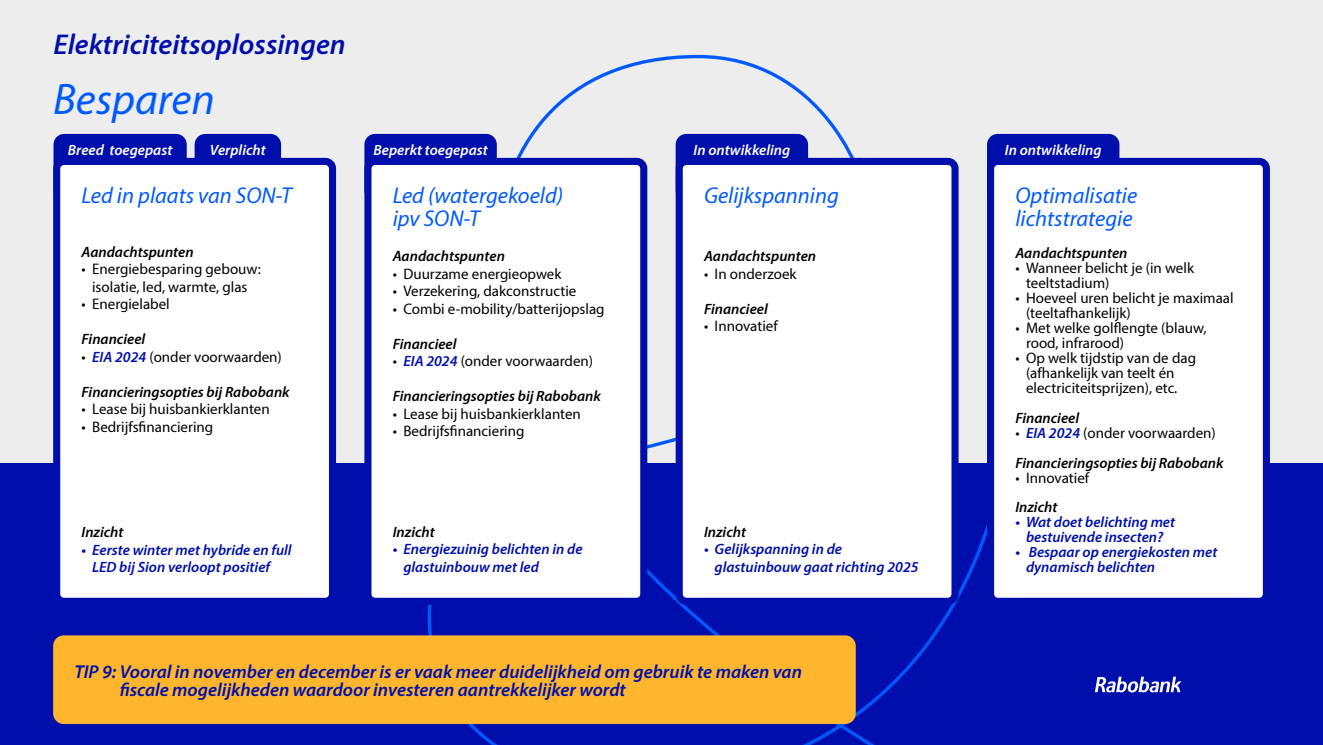
<style>
.page{position:relative;width:1323px;height:745px;background:#fff}
.page>*{position:absolute;margin:0;border:0;box-sizing:border-box;transform-origin:0 0}
.t1{font:italic 43.75px "Myriadfor Rabobank";color:#0059ff}
.t2{font:28.75px "Myriadfor Rabobank S Bd It";color:#000fab}
.t3{font:italic 22.5px/22.5px "Myriadfor Rabobank";color:#0059ff}
.t4{font:18.75px/17.5px "Myriadfor Rabobank S Bd It";color:#000fab}
.t5{font:15px/15px "Myriadfor Rabobank";color:#000}
.t6{font:15px/17.5px "Myriadfor Rabobank S Bd It";color:#000fab}
.t7{font:15px "Myriadfor Rabobank S Bd It";color:#000}
.t8{font:15px "Myriadfor Rabobank S Bd It";color:#fff}
.s1{font-family:"Myriadfor Rabobank S Bd It";color:#000fab}
</style>
<div class="page">
<div style="left:0;top:0;width:1323px;height:744px;background:#ededee"></div>
<div style="left:0;top:463px;width:1323px;height:281px;background:#000fab"></div>
<svg style="left:426px;top:54px;width:574px;height:690px"></svg>
<div style="left:195px;top:134px;width:86px;height:67px;background:#000fab;border-radius:11px"></div>
<div style="left:53px;top:134px;width:134px;height:67px;background:#000fab;border-radius:11px"></div>
<div style="left:676px;top:134px;width:132px;height:67px;background:#000fab;border-radius:11px"></div>
<div style="left:987px;top:134px;width:132px;height:67px;background:#000fab;border-radius:11px"></div>
<div style="left:364px;top:134px;width:133px;height:67px;background:#000fab;border-radius:11px"></div>
<div style="left:57px;top:161px;width:275px;height:440px;background:#fff;border-radius:7px"></div>
<div style="left:53px;top:158px;width:283px;height:446px;border:7px solid #000fab;border-radius:7px"></div>
<div style="left:368px;top:161px;width:276px;height:440px;background:#fff;border-radius:7px"></div>
<div style="left:364px;top:158px;width:283px;height:446px;border:7px solid #000fab;border-radius:7px"></div>
<div style="left:679px;top:161px;width:276px;height:440px;background:#fff;border-radius:7px"></div>
<div style="left:676px;top:158px;width:282px;height:446px;border:7px solid #000fab;border-radius:7px"></div>
<div style="left:990px;top:161px;width:276px;height:440px;background:#fff;border-radius:7px"></div>
<div style="left:987px;top:158px;width:283px;height:446px;border:7px solid #000fab;border-radius:7px"></div>
<div style="left:53px;top:635px;width:803px;height:88px;background:#ffb52e;border-radius:11px"></div>
<svg style="left:1095px;top:676px;width:86px;height:16px"></svg>
<h2 class="t2" style="left:53px;top:26px;width:294px">Elektriciteitsoplossingen</h2>
<h1 class="t1" style="left:53px;top:72px;width:163px">Besparen</h1>
<p class="t8" style="left:68px;top:141px;width:106px">Breed toegepast</p>
<p class="t8" style="left:210px;top:141px;width:57px">Verplicht</p>
<p class="t8" style="left:373px;top:141px;width:116px">Beperkt toegepast</p>
<p class="t8" style="left:693px;top:141px;width:98px">In ontwikkeling</p>
<p class="t8" style="left:1005px;top:141px;width:98px">In ontwikkeling</p>
<h3 class="t3" style="left:81px;top:184px;width:212px">Led in plaats van SON-T</h3>
<p class="t7" style="left:81px;top:242px;width:114px">Aandachtspunten</p>
<p class="t5" style="left:81px;top:260px;width:181px;line-height:17.5px;text-align:center">• Energiebesparing gebouw: isolatie, led, warmte, glas</p>
<p class="t5" style="left:81px;top:296px;width:90px">• Energielabel</p>
<p class="t7" style="left:81px;top:329px;width:65px">Financieel</p>
<p class="t5" style="left:81px;top:349px;width:202px">• <span class="s1">EIA 2024</span> (onder voorwaarden)</p>
<p class="t7" style="left:81px;top:382px;width:210px">Financieringsopties bij Rabobank</p>
<p class="t5" style="left:81px;top:401px;width:190px">• Lease bij huisbankierklanten</p>
<p class="t5" style="left:81px;top:419px;width:133px">• Bedrijfsfinanciering</p>
<p class="t7" style="left:81px;top:522px;width:44px">Inzicht</p>
<p class="t6" style="left:92px;top:540px;width:201px;text-indent:-11px">• Eerste winter met hybride en full<br>LED bij Sion verloopt positief</p>
<h3 class="t3" style="left:393px;top:184px;width:172px">Led (watergekoeld) ipv SON-T</h3>
<p class="t7" style="left:393px;top:246px;width:114px">Aandachtspunten</p>
<p class="t5" style="left:393px;top:266px;width:170px">• Duurzame energieopwek</p>
<p class="t5" style="left:393px;top:283px;width:185px">• Verzekering, dakconstructie</p>
<p class="t5" style="left:393px;top:301px;width:213px">• Combi e-mobility/batterijopslag</p>
<p class="t7" style="left:393px;top:334px;width:65px">Financieel</p>
<p class="t5" style="left:393px;top:353px;width:202px">• <span class="s1">EIA 2024</span> (onder voorwaarden)</p>
<p class="t7" style="left:393px;top:386px;width:210px">Financieringsopties bij Rabobank</p>
<p class="t5" style="left:393px;top:406px;width:190px">• Lease bij huisbankierklanten</p>
<p class="t5" style="left:393px;top:423px;width:133px">• Bedrijfsfinanciering</p>
<p class="t7" style="left:393px;top:521px;width:44px">Inzicht</p>
<p class="t6" style="left:403px;top:539px;width:181px;text-indent:-11px">• Energiezuinig belichten in de glastuinbouw met led</p>
<h3 class="t3" style="left:704px;top:184px;width:136px">Gelijkspanning</h3>
<p class="t7" style="left:704px;top:246px;width:114px">Aandachtspunten</p>
<p class="t5" style="left:704px;top:266px;width:94px">• In onderzoek</p>
<p class="t7" style="left:704px;top:299px;width:65px">Financieel</p>
<p class="t5" style="left:704px;top:318px;width:75px">• Innovatief</p>
<p class="t7" style="left:704px;top:521px;width:44px">Inzicht</p>
<p class="t6" style="left:715px;top:539px;width:205px;text-indent:-11px">• Gelijkspanning in de glastuinbouw gaat richting 2025</p>
<p class="t4" style="left:120px;top:662px;width:684px;text-indent:-45px">TIP 9: Vooral in november en december is er vaak meer duidelijkheid om gebruik te maken van fiscale mogelijkheden waardoor investeren aantrekkelijker wordt</p>
<h3 class="t3" style="left:1015px;top:184px;width:123px">Optimalisatie lichtstrategie</h3>
<p class="t7" style="left:1015px;top:243px;width:114px">Aandachtspunten</p>
<p class="t5" style="left:1026px;top:260px;width:170px;text-indent:-11px">• Wanneer belicht je (in welk teeltstadium)</p>
<p class="t5" style="left:1026px;top:290px;width:209px;text-indent:-11px">• Hoeveel uren belicht je maximaal (teeltafhankelijk)</p>
<p class="t5" style="left:1026px;top:320px;width:182px;text-indent:-11px">• Met welke golflengte (blauw, rood, infrarood)</p>
<p class="t5" style="left:1026px;top:350px;width:172px;text-indent:-11px">• Op welk tijdstip van de dag (afhankelijk van teelt én electriciteitsprijzen), etc.</p>
<p class="t7" style="left:1015px;top:408px;width:65px">Financieel</p>
<p class="t5" style="left:1015px;top:425px;width:202px">• <span class="s1">EIA 2024</span> (onder voorwaarden)</p>
<p class="t7" style="left:1015px;top:453px;width:210px">Financieringsopties bij Rabobank</p>
<p class="t5" style="left:1015px;top:470px;width:75px">• Innovatief</p>
<p class="t7" style="left:1015px;top:496px;width:44px">Inzicht</p>
<p class="t6" style="left:1015px;top:513px;width:161px;line-height:15px;text-align:center">• Wat doet belichting met bestuivende insecten?</p>
<p class="t6" style="left:1026px;top:543px;width:193px;line-height:15px;text-indent:-11px">• Bespaar op energiekosten met dynamisch belichten</p>
</div>
